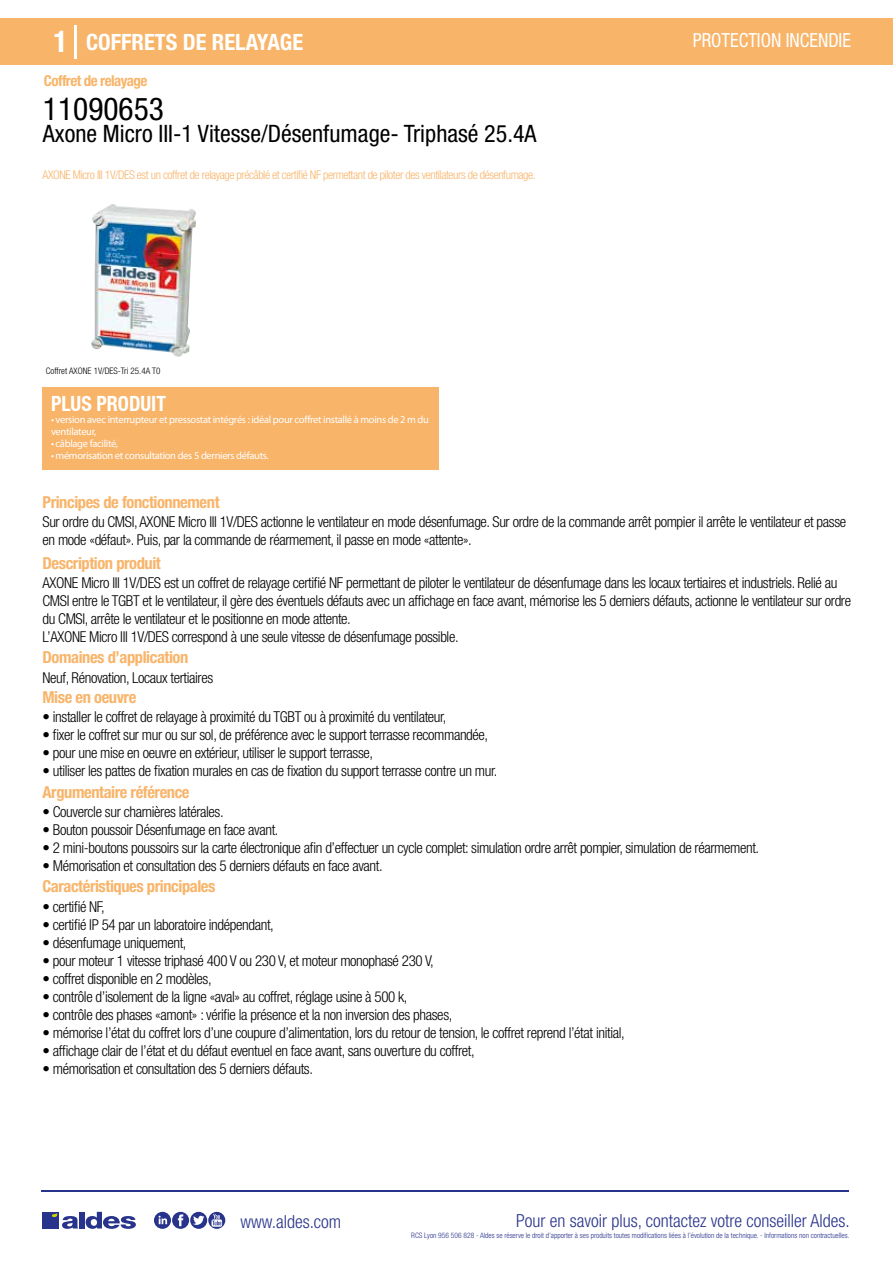
<style>
.page{position:relative;width:893px;height:1263px;background:#fff}
.page>*{position:absolute;margin:0;border:0;box-sizing:border-box;transform-origin:0 0}
.t1{font:condensed 31.5px "Helvetica Neue LT Std";color:#000}
.t2{font:condensed 24px "Helvetica Neue LT Std";color:#000}
.t3{font:700 condensed 22.5px "Helvetica Neue LT Std";color:#fff}
.t4{font:700 condensed 21px "Helvetica Neue";color:#fff;scale:.95 1}
.t5{font:condensed 19.5px "Helvetica Neue LT Std";color:#fff;scale:.95 1}
.t6{font:300 condensed 18px "Helvetica Neue";color:#28348b}
.t7{font:700 condensed 16.5px "Helvetica Neue LT Std";letter-spacing:-.025em;color:#f8b469}
.t8{font:300 condensed 15px/18px "Helvetica Neue LT Std";letter-spacing:-.025em;color:#000}
.t9{font:700 condensed 15px "Helvetica Neue LT Std";letter-spacing:-.035em;color:#f8b469}
.t10{font:300 condensed 12px "Helvetica Neue LT Std";letter-spacing:-.035em;color:#f8b469}
.t11{font:10.5px/12px "Myriad Pro";letter-spacing:-.03em;color:#fff}
.t12{font:300 condensed 9px "Helvetica Neue";color:#000}
.t13{font:300 condensed 7.5px "Helvetica Neue";color:#28348b}
.s1{font-size:30px}
</style>
<div class="page">
<div style="left:0;top:18px;width:893px;height:46px;background:#f8b469"></div>
<div style="left:43px;top:387px;width:396px;height:83px;background:#f8b469"></div>
<hr style="left:74px;top:25px;width:2px;height:33px;background:#fff">
<img style="left:91px;top:204px;width:105px;height:153px">
<hr style="left:41px;top:1190px;width:808px;height:1px;background:#28348b">
<svg style="left:154px;top:1212px;width:71px;height:17px"></svg>
<div style="left:42px;top:1212px;width:17px;height:16px;background:#28348b"></div>
<div style="left:79px;top:1212px;width:5px;height:16px;background:#28348b"></div>
<svg style="left:86px;top:1212px;width:50px;height:17px"></svg>
<svg style="left:52px;top:1213px;width:26px;height:16px"></svg>
<h3 class="t3" style="left:54px;top:28px;width:251px"><span class="s1">1</span> COFFRETS DE RELAYAGE</h3>
<h3 class="t5" style="left:693px;top:29px;width:168px">PROTECTION INCENDIE</h3>
<p class="t9" style="left:44px;top:71px;width:105px">Coffret de relayage</p>
<h1 class="t1" style="left:43px;top:91px;width:122px">11090653</h1>
<h2 class="t2" style="left:43px;top:120px;width:495px">Axone Micro III-1 Vitesse/Désenfumage- Triphasé 25.4A</h2>
<p class="t10" style="left:43px;top:167px;width:495px">AXONE Micro III 1V/DES est un coffret de relayage précâblé et certifié NF permettant de piloter des ventilateurs de désenfumage.</p>
<p class="t12" style="left:46px;top:365px;width:116px">Coffret AXONE 1V/DES-Tri 25.4A T0</p>
<p class="t12" style="left:93px;top:365px;width:104px">T0 1 vitesse 4,7 /16,7A/25,4 A</p>
<h3 class="t4" style="left:51px;top:391px;width:122px">PLUS PRODUIT</h3>
<p class="t11" style="left:51px;top:413px;width:379px">• version avec interrupteur et pressostat intégrés : idéal pour coffret installé à moins de 2 m du ventilateur,</p>
<p class="t11" style="left:51px;top:437px;width:69px">• câblage facilité,</p>
<p class="t11" style="left:51px;top:449px;width:219px">• mémorisation et consultation des 5 derniers défauts.</p>
<p class="t7" style="left:43px;top:492px;width:179px">Principes de fonctionnement</p>
<p class="t8" style="left:43px;top:513px;width:805px">Sur ordre du CMSI, AXONE Micro III 1V/DES actionne le ventilateur en mode désenfumage. Sur ordre de la commande arrêt pompier il arrête le ventilateur et passe en mode «défaut». Puis, par la commande de réarmement, il passe en mode «attente».</p>
<p class="t8" style="left:43px;top:573px;width:810px">AXONE Micro III 1V/DES est un coffret de relayage certifié NF permettant de piloter le ventilateur de désenfumage dans les locaux tertiaires et industriels. Relié au CMSI entre le TGBT et le ventilateur, il gère des éventuels défauts avec un affichage en face avant, mémorise les 5 derniers défauts, actionne le ventilateur sur ordre du CMSI, arrête le ventilateur et le positionne en mode attente.<br>L’AXONE Micro III 1V/DES correspond à une seule vitesse de désenfumage possible.</p>
<p class="t8" style="left:43px;top:668px;width:172px">Neuf, Rénovation, Locaux tertiaires</p>
<p class="t8" style="left:43px;top:708px;width:405px">• installer le coffret de relayage à proximité du TGBT ou à proximité du ventilateur,</p>
<p class="t8" style="left:43px;top:726px;width:447px">• fixer le coffret sur mur ou sur sol, de préférence avec le support terrasse recommandée,</p>
<p class="t8" style="left:43px;top:744px;width:332px">• pour une mise en oeuvre en extérieur, utiliser le support terrasse,</p>
<p class="t8" style="left:43px;top:762px;width:456px">• utiliser les pattes de fixation murales en cas de fixation du support terrasse contre un mur.</p>
<p class="t7" style="left:43px;top:553px;width:120px">Description produit</p>
<p class="t7" style="left:43px;top:647px;width:147px">Domaines d’application</p>
<p class="t7" style="left:43px;top:687px;width:95px">Mise en oeuvre</p>
<p class="t7" style="left:43px;top:782px;width:149px">Argumentaire référence</p>
<p class="t8" style="left:43px;top:802px;width:183px">• Couvercle sur charnières latérales.</p>
<p class="t8" style="left:43px;top:820px;width:237px">• Bouton poussoir Désenfumage en face avant.</p>
<p class="t8" style="left:43px;top:838px;width:718px">• 2 mini-boutons poussoirs sur la carte électronique afin d’effectuer un cycle complet: simulation ordre arrêt pompier, simulation de réarmement.</p>
<p class="t8" style="left:43px;top:856px;width:342px">• Mémorisation et consultation des 5 derniers défauts en face avant.</p>
<p class="t7" style="left:43px;top:877px;width:174px">Caractéristiques principales</p>
<p class="t8" style="left:43px;top:897px;width:64px">• certifié NF,</p>
<p class="t8" style="left:43px;top:915px;width:233px">• certifié IP 54 par un laboratoire indépendant,</p>
<p class="t8" style="left:43px;top:933px;width:145px">• désenfumage uniquement,</p>
<p class="t8" style="left:43px;top:951px;width:393px">• pour moteur 1 vitesse triphasé 400 V ou 230 V, et moteur monophasé 230 V,</p>
<p class="t8" style="left:43px;top:969px;width:171px">• coffret disponible en 2 modèles,</p>
<p class="t8" style="left:43px;top:987px;width:367px">• contrôle d’isolement de la ligne «aval» au coffret, réglage usine à 500 k,</p>
<p class="t8" style="left:43px;top:1005px;width:411px">• contrôle des phases «amont» : vérifie la présence et la non inversion des phases,</p>
<p class="t8" style="left:43px;top:1023px;width:584px">• mémorise l’état du coffret lors d’une coupure d’alimentation, lors du retour de tension, le coffret reprend l’état initial,</p>
<p class="t8" style="left:43px;top:1041px;width:434px">• affichage clair de l’état et du défaut eventuel en face avant, sans ouverture du coffret,</p>
<p class="t8" style="left:43px;top:1059px;width:272px">• mémorisation et consultation des 5 derniers défauts.</p>
<p class="t6" style="left:240px;top:1211px;width:102px">www.aldes.com</p>
<p class="t6" style="left:516px;top:1211px;width:335px">Pour en savoir plus, contactez votre conseiller Aldes.</p>
<p class="t13" style="left:411px;top:1230px;width:440px">RCS Lyon 956 506 828 - Aldes se réserve le droit d’apporter à ses produits toutes modifications liées à l’évolution de la technique. - Informations non contractuelles.</p>
</div>
